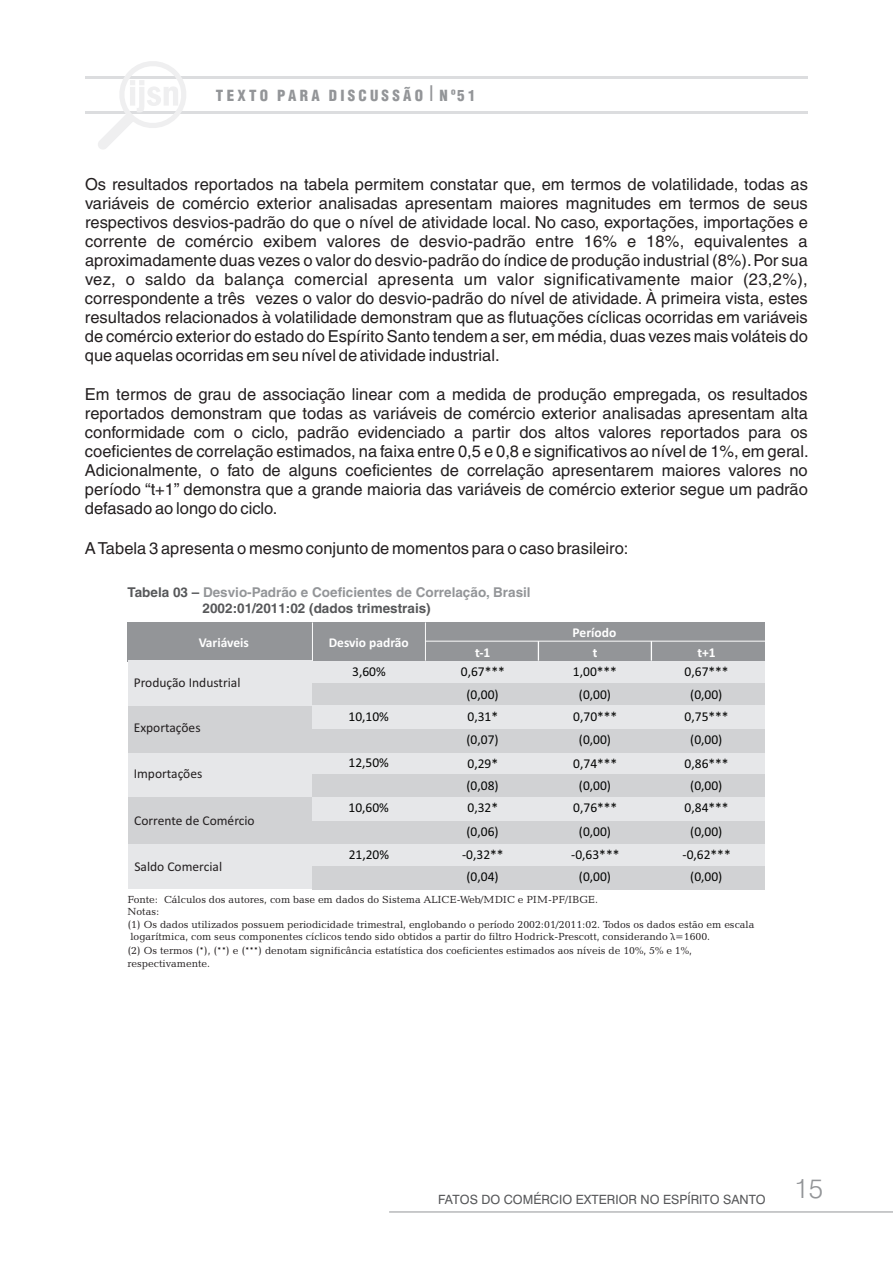
<style>
.page{position:relative;width:893px;height:1263px;background:#fff}
.page>*{position:absolute;margin:0;border:0;box-sizing:border-box;transform-origin:0 0}
.t1{font:condensed 21px "Helvetica LT";color:#939598}
.t2{font:16.5px/19px "Helvetica LT";color:#231f20;text-align:justify}
.t3{font:900 condensed 15px "Helvetica LT";letter-spacing:.215em;color:#939598}
.t4{font:13.5px "Calibri";color:#040504}
.t5{font:700 13.5px/16px "Helvetica LT";color:#939598}
.t6{font:13.5px "Calibri";color:#231f20}
.t7{font:700 13.5px "Calibri";color:#fff}
.t8{font:12.75px "Swiss 721 BT";color:#57585a}
.t9{font:10.5px/12.6px "Candida BT";color:#231f20}
.s1{color:#57585a}
.s2{font-family:"Arno Pro"}
</style>
<div class="page">
<div style="left:128px;top:622px;width:637px;height:40px;background:#939598"></div>
<div style="left:312px;top:661px;width:453px;height:23px;background:#e6e7e9"></div>
<div style="left:312px;top:752px;width:453px;height:24px;background:#e6e7e9"></div>
<div style="left:312px;top:843px;width:453px;height:24px;background:#e6e7e9"></div>
<div style="left:128px;top:661px;width:184px;height:45px;background:#e6e7e9"></div>
<div style="left:128px;top:752px;width:184px;height:45px;background:#e6e7e9"></div>
<div style="left:128px;top:843px;width:184px;height:45px;background:#e6e7e9"></div>
<div style="left:312px;top:683px;width:453px;height:24px;background:#d1d2d4"></div>
<div style="left:312px;top:775px;width:453px;height:23px;background:#d1d2d4"></div>
<div style="left:312px;top:866px;width:453px;height:24px;background:#d1d2d4"></div>
<div style="left:312px;top:729px;width:453px;height:23px;background:#d1d2d4"></div>
<div style="left:312px;top:820px;width:453px;height:24px;background:#d1d2d4"></div>
<div style="left:128px;top:706px;width:184px;height:46px;background:#d1d2d4"></div>
<div style="left:128px;top:797px;width:184px;height:47px;background:#d1d2d4"></div>
<div style="left:312px;top:705px;width:453px;height:24px;background:#e6e7e9"></div>
<div style="left:312px;top:797px;width:453px;height:23px;background:#e6e7e9"></div>
<hr style="left:312px;top:622px;width:1px;height:39px;background:#fff">
<hr style="left:425px;top:622px;width:1px;height:39px;background:#fff">
<hr style="left:425px;top:640px;width:340px;height:3px;background:#fff">
<svg style="left:538px;top:643px;width:1px;height:18px"></svg>
<svg style="left:651px;top:643px;width:1px;height:18px"></svg>
<hr style="left:85px;top:76px;width:723px;height:2px;background:#dcdddf">
<hr style="left:85px;top:111px;width:723px;height:3px;background:#dcdddf">
<svg style="left:97px;top:61px;width:93px;height:88px"></svg>
<hr style="left:389px;top:1211px;width:504px;height:1px;background:#939598">
<p class="t1" style="left:428px;top:85px;width:7px">I</p>
<p class="t3" style="left:216px;top:89px;width:261px">TEXTO PARA DISCUSSÃO Nº 51</p>
<p class="t2" style="left:85px;top:176px;width:724px">Os resultados reportados na tabela permitem constatar que, em termos de volatilidade, todas as variáveis de comércio exterior analisadas apresentam maiores magnitudes em termos de seus respectivos desvios-padrão do que o nível de atividade local. No caso, exportações, importações e corrente de comércio exibem valores de desvio-padrão entre 16% e 18%, equivalentes a aproximadamente duas vezes o valor do desvio-padrão do índice de produção industrial (8%). Por sua vez, o saldo da balança comercial apresenta um valor significativamente maior (23,2%), correspondente a três vezes o valor do desvio-padrão do nível de atividade. À primeira vista, estes resultados relacionados à volatilidade demonstram que as flutuações cíclicas ocorridas em variáveis de comércio exterior do estado do Espírito Santo tendem a ser, em média, duas vezes mais voláteis do que aquelas ocorridas em seu nível de atividade industrial.</p>
<p class="t2" style="left:85px;top:385px;width:725px">Em termos de grau de associação linear com a medida de produção empregada, os resultados reportados demonstram que todas as variáveis de comércio exterior analisadas apresentam alta conformidade com o ciclo, padrão evidenciado a partir dos altos valores reportados para os coeficientes de correlação estimados, na faixa entre 0,5 e 0,8 e significativos ao nível de 1%, em geral.<br>Adicionalmente, o fato de alguns coeficientes de correlação apresentarem maiores valores no período “t+1” demonstra que a grande maioria das variáveis de comércio exterior segue um padrão defasado ao longo do ciclo.</p>
<p class="t2" style="left:85px;top:540px;width:545px">A Tabela 3 apresenta o mesmo conjunto de momentos para o caso brasileiro:</p>
<p class="t5" style="left:203px;top:585px;width:330px;text-indent:-75px"><span class="s1">Tabela 03 –</span> Desvio-Padrão e Coeficientes de Correlação, Brasil<br><span class="s1">2002:01/2011:02 (dados trimestrais)</span></p>
<p class="t7" style="left:329px;top:637px;width:82px">Desvio padrão</p>
<p class="t7" style="left:573px;top:627px;width:45px">Período</p>
<p class="t7" style="left:199px;top:637px;width:52px">Variáveis</p>
<p class="t7" style="left:475px;top:646px;width:17px">t-1</p>
<p class="t7" style="left:593px;top:646px;width:6px">t</p>
<p class="t7" style="left:697px;top:646px;width:20px">t+1</p>
<p class="t6" style="left:134px;top:676px;width:108px">Produção Industrial</p>
<p class="t6" style="left:134px;top:722px;width:68px">Exportações</p>
<p class="t6" style="left:134px;top:768px;width:70px">Importações</p>
<p class="t6" style="left:134px;top:815px;width:122px">Corrente de Comércio</p>
<p class="t6" style="left:134px;top:860px;width:89px">Saldo Comercial</p>
<p class="t4" style="left:352px;top:666px;width:35px">3,60%</p>
<p class="t4" style="left:461px;top:666px;width:46px">0,67***</p>
<p class="t4" style="left:573px;top:666px;width:46px">1,00***</p>
<p class="t4" style="left:685px;top:666px;width:46px">0,67***</p>
<p class="t4" style="left:466px;top:688px;width:34px">(0,00)</p>
<p class="t4" style="left:579px;top:688px;width:34px">(0,00)</p>
<p class="t4" style="left:690px;top:688px;width:34px">(0,00)</p>
<p class="t4" style="left:348px;top:710px;width:42px">10,10%</p>
<p class="t4" style="left:468px;top:711px;width:32px">0,31*</p>
<p class="t4" style="left:573px;top:711px;width:46px">0,70***</p>
<p class="t4" style="left:685px;top:711px;width:46px">0,75***</p>
<p class="t4" style="left:466px;top:734px;width:34px">(0,07)</p>
<p class="t4" style="left:579px;top:734px;width:34px">(0,00)</p>
<p class="t4" style="left:690px;top:734px;width:34px">(0,00)</p>
<p class="t4" style="left:348px;top:757px;width:42px">12,50%</p>
<p class="t4" style="left:468px;top:757px;width:32px">0,29*</p>
<p class="t4" style="left:573px;top:757px;width:46px">0,74***</p>
<p class="t4" style="left:685px;top:757px;width:46px">0,86***</p>
<p class="t4" style="left:466px;top:780px;width:34px">(0,08)</p>
<p class="t4" style="left:579px;top:780px;width:34px">(0,00)</p>
<p class="t4" style="left:690px;top:780px;width:34px">(0,00)</p>
<p class="t4" style="left:348px;top:802px;width:42px">10,60%</p>
<p class="t4" style="left:468px;top:802px;width:32px">0,32*</p>
<p class="t4" style="left:573px;top:802px;width:46px">0,76***</p>
<p class="t4" style="left:685px;top:802px;width:46px">0,84***</p>
<p class="t4" style="left:466px;top:825px;width:34px">(0,06)</p>
<p class="t4" style="left:579px;top:825px;width:34px">(0,00)</p>
<p class="t4" style="left:690px;top:825px;width:34px">(0,00)</p>
<p class="t4" style="left:349px;top:849px;width:42px">21,20%</p>
<p class="t4" style="left:462px;top:849px;width:43px">-0,32**</p>
<p class="t4" style="left:571px;top:849px;width:50px">-0,63***</p>
<p class="t4" style="left:682px;top:849px;width:50px">-0,62***</p>
<p class="t4" style="left:466px;top:871px;width:34px">(0,04)</p>
<p class="t4" style="left:579px;top:871px;width:34px">(0,00)</p>
<p class="t4" style="left:690px;top:871px;width:34px">(0,00)</p>
<p class="t9" style="left:128px;top:893px;width:628px">Fonte: Cálculos dos autores, com base em dados do Sistema ALICE-Web/MDIC e PIM-PF/IBGE.<br>Notas:<br>(1) Os dados utilizados possuem periodicidade trimestral, englobando o período 2002:01/2011:02. Todos os dados estão em escala logarítmica, com seus componentes cíclicos tendo sido obtidos a partir do filtro Hodrick-Prescott, considerando <span class="s2">λ</span>=1600.</p>
<p class="t9" style="left:128px;top:945px;width:566px">(2) Os termos (*), (**) e (***) denotam significância estatística dos coeficientes estimados aos níveis de 10%, 5% e 1%, respectivamente.</p>
<p class="t8" style="left:438px;top:1194px;width:387px">FATOS DO COMÉRCIO EXTERIOR NO ESPÍRITO SANTO <sup>15</sup></p>
</div>
